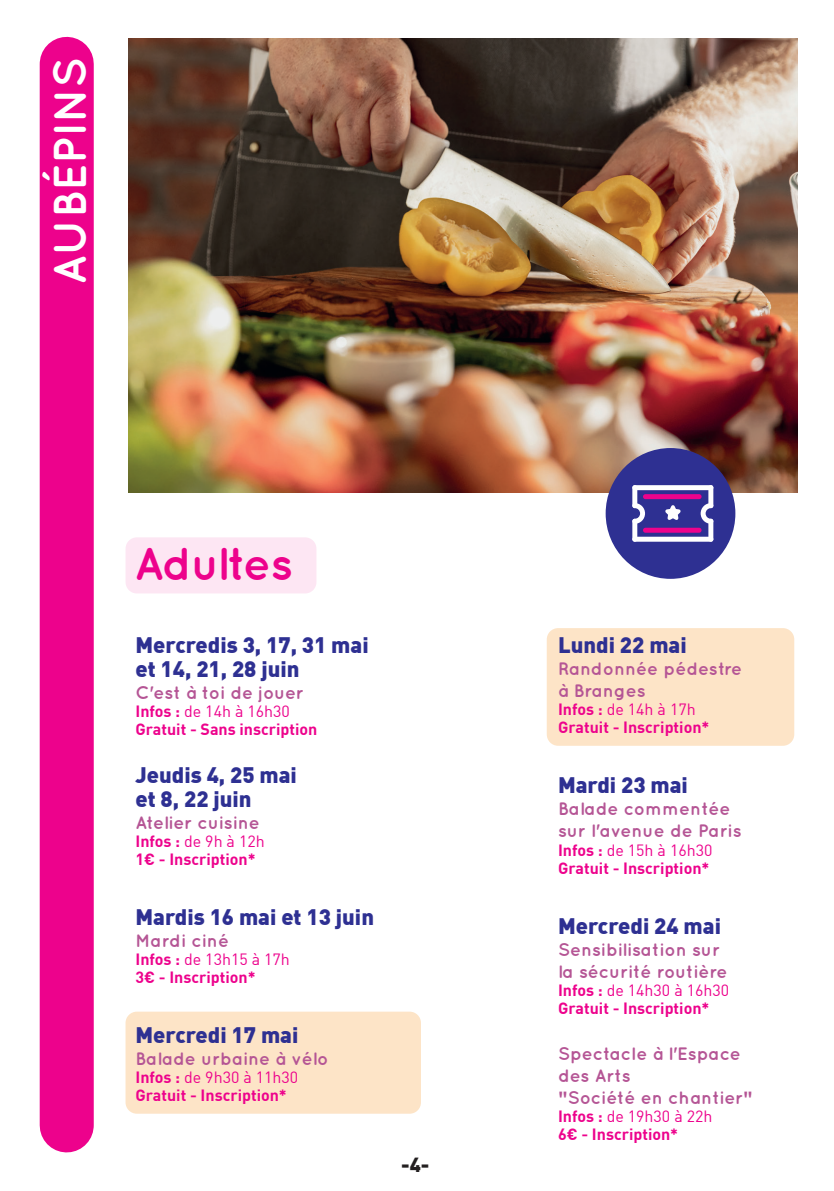
<style>
.page{position:relative;width:834px;height:1191px;background:#fff}
.page>*{position:absolute;margin:0;border:0;box-sizing:border-box;transform-origin:0 0}
.t1{font:700 46px "Quicksand";color:#fff}
.t2{font:700 46px "Quicksand";letter-spacing:-.035em;color:#ed028c}
.t3{font:900 22px/24px "DIN Offc";color:#2e3092}
.t4{font:900 20px "DIN Offc";color:#231f20}
.t5{font:700 18px/22px "Quicksand";color:#b55595}
.t6{font:700 16px/18px "DIN Offc";color:#ed028c}
.s1{font-weight:400}
.s2{font-family:"Source Sans Pro"}
</style>
<div class="page">
<div style="left:546px;top:628px;width:248px;height:118px;background:#fde4c7;border-radius:11px"></div>
<div style="left:125px;top:1011px;width:296px;height:102px;background:#fde4c7;border-radius:11px"></div>
<img style="left:128px;top:39px;width:669px;height:453px">
<div style="left:40px;top:64px;width:54px;height:1061px;background:#ed028c"></div>
<div style="left:125px;top:537px;width:191px;height:56px;background:#fde6f3;border-radius:11px"></div>
<div style="left:605px;top:448px;width:130px;height:131px;background:#2e3092;border-radius:50%"></div>
<div style="left:708px;top:519px;width:5px;height:23px;background:#fff;border-radius:2px"></div>
<div style="left:632px;top:537px;width:81px;height:5px;background:#fff;border-radius:2px"></div>
<div style="left:632px;top:519px;width:5px;height:23px;background:#fff;border-radius:2px"></div>
<div style="left:632px;top:485px;width:5px;height:23px;background:#fff;border-radius:2px"></div>
<div style="left:632px;top:485px;width:81px;height:5px;background:#fff;border-radius:2px"></div>
<div style="left:708px;top:485px;width:5px;height:23px;background:#fff;border-radius:2px"></div>
<svg style="left:700px;top:503px;width:13px;height:21px"></svg>
<svg style="left:632px;top:503px;width:13px;height:21px"></svg>
<svg style="left:665px;top:505px;width:15px;height:15px"></svg>
<div style="left:643px;top:494px;width:58px;height:5px;background:#ed028c;border-radius:2px"></div>
<div style="left:643px;top:528px;width:58px;height:5px;background:#ed028c;border-radius:2px"></div>
<h1 class="t1" style="left:42px;top:284px;width:229px;rotate:-90deg">AUBÉPINS</h1>
<h1 class="t2" style="left:134px;top:536px;width:160px">Adultes</h1>
<h2 class="t3" style="left:135px;top:632px;width:235px">Mercredis 3, 17, 31 mai et 14, 21, 28 juin</h2>
<p class="t5" style="left:135px;top:681px;width:170px">C'est à toi de jouer</p>
<p class="t6" style="left:135px;top:701px;width:183px">Infos : <span class="s1">de 14h à 16h30<br></span>Gratuit - Sans inscription</p>
<h2 class="t3" style="left:135px;top:762px;width:163px">Jeudis 4, 25 mai et 8, 22 juin</h2>
<p class="t5" style="left:135px;top:811px;width:126px">Atelier cuisine</p>
<p class="t6" style="left:135px;top:831px;width:131px">Infos : <span class="s1">de 9h à 12h<br></span>1€ - Inscription*</p>
<h2 class="t3" style="left:135px;top:904px;width:240px">Mardis 16 mai et 13 juin</h2>
<p class="t5" style="left:135px;top:929px;width:95px">Mardi ciné</p>
<p class="t6" style="left:135px;top:949px;width:156px">Infos : <span class="s1">de 13h15 à 17h<br></span>3€ - Inscription*</p>
<h2 class="t3" style="left:135px;top:1022px;width:164px">Mercredi 17 mai</h2>
<p class="t5" style="left:135px;top:1047px;width:194px">Balade urbaine à vélo</p>
<p class="t6" style="left:135px;top:1067px;width:164px">Infos : <span class="s1">de 9h30 à 11h30<br></span>Gratuit - Inscription*</p>
<p class="t4" style="left:401px;top:1151px;width:30px">-4-</p>
<h2 class="t3" style="left:558px;top:632px;width:130px">Lundi 22 mai</h2>
<p class="t5" style="left:558px;top:657px;width:185px">Randonnée pédestre à Branges</p>
<p class="t6" style="left:558px;top:700px;width:153px">Infos : <span class="s1">de 14h à 17h<br></span>Gratuit - Inscription*</p>
<h2 class="t3" style="left:558px;top:772px;width:131px">Mardi 23 mai</h2>
<p class="t5" style="left:558px;top:797px;width:185px">Balade commentée sur l'avenue de Paris</p>
<p class="t6" style="left:558px;top:840px;width:156px">Infos : <span class="s1">de 15h à 16h30<br></span>Gratuit - Inscription*</p>
<h2 class="t3" style="left:558px;top:912px;width:164px">Mercredi 24 mai</h2>
<p class="t5" style="left:558px;top:937px;width:171px">Sensibilisation sur la sécurité routière</p>
<p class="t6" style="left:558px;top:980px;width:172px">Infos : <span class="s1">de 14h30 à 16h30<br></span>Gratuit - Inscription*</p>
<p class="t5" style="left:558px;top:1041px;width:196px">Spectacle à l'Espace des Arts<br><span class="s2">"</span>Société en chantier<span class="s2">"</span></p>
<p class="t6" style="left:558px;top:1106px;width:156px">Infos : <span class="s1">de 19h30 à 22h<br></span>6€ - Inscription*</p>
</div>
